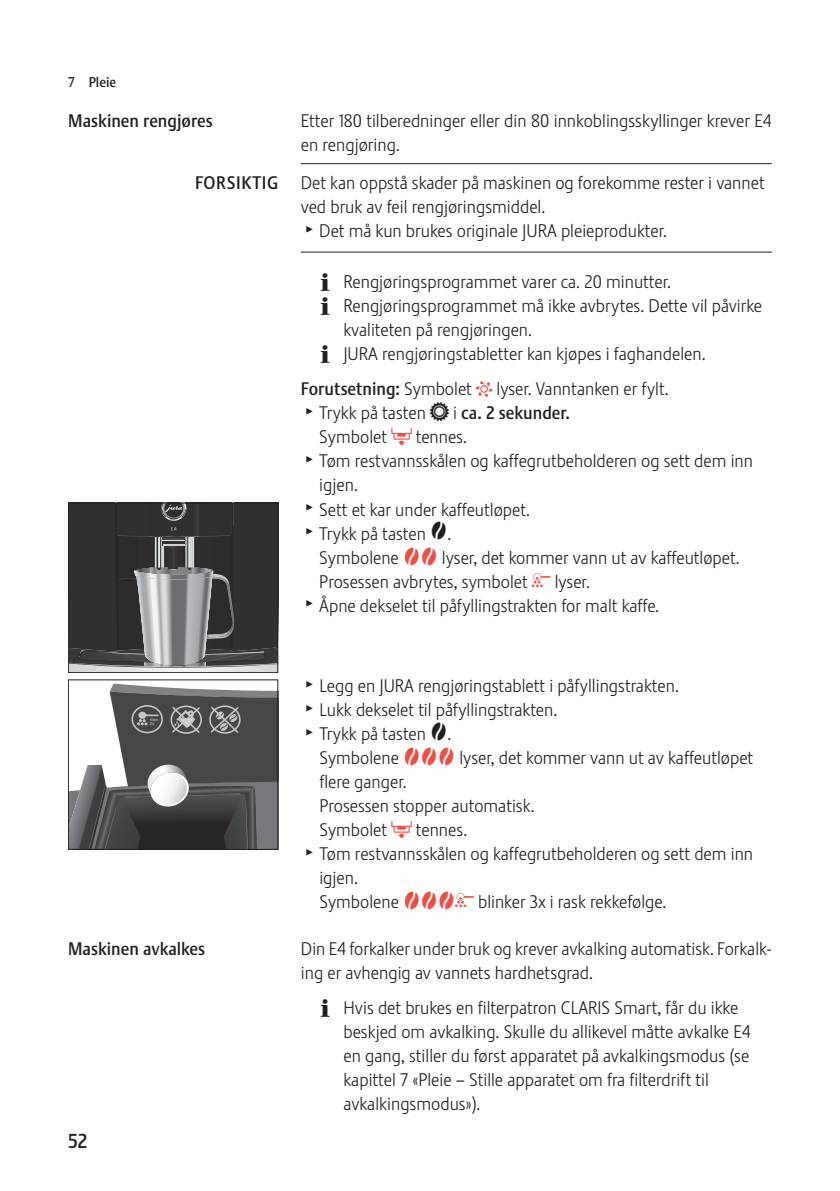
<style>
.page{position:relative;width:840px;height:1191px;background:#fff}
.page>*{position:absolute;margin:0;border:0;box-sizing:border-box;transform-origin:0 0}
.t1{font:20px "Stalemate Pro 2 J Medium";color:#231f20}
.t2{font:18px/24px "Stalemate Pro 2 J Light";color:#231f20}
.t3{font:18px "Stalemate Pro 2 J Medium";color:#231f20}
.t4{font:18px "Stalemate Pro 2 J Medium";letter-spacing:.035em;color:#231f20}
.t5{font:14px "Stalemate Pro 2 J Medium";color:#231f20}
.t6{font:4.2px/4.2px "Arial";color:#c7c8ca}
.s1{font-family:"Jura Pict 2006"}
.s2{font-family:"Stalemate Pro 2 J Medium"}
.s3{font-family:"Jura Pict 2006";color:#ef4e41}
</style>
<div class="page">
<hr style="left:300px;top:163px;width:471px;height:1px;background:#231f20">
<hr style="left:300px;top:252px;width:471px;height:1px;background:#231f20">
<svg style="left:70px;top:505px;width:206px;height:166px"></svg>
<div style="left:68px;top:503px;width:210px;height:170px;border:1px solid #231f20"></div>
<svg style="left:68px;top:683px;width:210px;height:166px"></svg>
<p class="t5" style="left:68px;top:73px;width:49px">7 Pleie</p>
<p class="t3" style="left:68px;top:110px;width:146px">Maskinen rengjøres</p>
<p class="t4" style="left:195px;top:172px;width:85px">FORSIKTIG</p>
<p class="t2" style="left:300px;top:109px;width:472px">Etter 180 tilberedninger eller din 80 innkoblingsskyllinger krever E4 en rengjøring.</p>
<p class="t2" style="left:300px;top:171px;width:465px">Det kan oppstå skader på maskinen og forekomme rester i vannet</p>
<p class="t2" style="left:300px;top:195px;width:244px">ved bruk av feil rengjøringsmiddel.</p>
<p class="t2" style="left:306px;top:219px;width:360px"><span class="s1">T</span> Det må kun brukes originale JURA pleieprodukter.</p>
<p class="t2" style="left:320px;top:270px;width:350px"><span class="s1">E</span> Rengjøringsprogrammet varer ca. 20 minutter.</p>
<p class="t2" style="left:320px;top:294px;width:443px"><span class="s1">E</span> Rengjøringsprogrammet må ikke avbrytes. Dette vil påvirke</p>
<p class="t2" style="left:343px;top:318px;width:188px">kvaliteten på rengjøringen.</p>
<p class="t2" style="left:320px;top:342px;width:384px"><span class="s1">E</span> JURA rengjøringstabletter kan kjøpes i faghandelen.</p>
<p class="t2" style="left:300px;top:377px;width:367px"><span class="s2">Forutsetning:</span> Symbolet <span class="s3">L</span> lyser. Vanntanken er fylt.</p>
<p class="t2" style="left:306px;top:401px;width:265px"><span class="s1">T</span> Trykk på tasten <span class="s1">F</span> i <span class="s2">ca. 2 sekunder.</span></p>
<p class="t2" style="left:319px;top:425px;width:147px">Symbolet <span class="s3">Ü</span> tennes.</p>
<p class="t2" style="left:306px;top:449px;width:448px"><span class="s1">T</span> Tøm restvannsskålen og kaffegrutbeholderen og sett dem inn</p>
<p class="t2" style="left:319px;top:473px;width:38px">igjen.</p>
<p class="t2" style="left:306px;top:497px;width:223px"><span class="s1">T</span> Sett et kar under kaffeutløpet.</p>
<p class="t2" style="left:306px;top:521px;width:144px"><span class="s1">T</span> Trykk på tasten <span class="s1">S</span>.</p>
<p class="t2" style="left:319px;top:545px;width:419px">Symbolene <span class="s3">SS</span> lyser, det kommer vann ut av kaffeutløpet.</p>
<p class="t2" style="left:319px;top:569px;width:270px">Prosessen avbrytes, symbolet <span class="s3">£</span> lyser.</p>
<p class="t2" style="left:306px;top:593px;width:352px"><span class="s1">T</span> Åpne dekselet til påfyllingstrakten for malt kaffe.</p>
<p class="t6" style="left:150px;top:717px;width:11px;rotate:1deg">max.<br>2X</p>
<p class="t3" style="left:68px;top:938px;width:138px">Maskinen avkalkes</p>
<p class="t1" style="left:68px;top:1129px;width:21px">52</p>
<p class="t2" style="left:306px;top:674px;width:371px"><span class="s1">T</span> Legg en JURA rengjøringstablett i påfyllingstrakten.<br><span class="s1">T</span> Lukk dekselet til påfyllingstrakten.<br><span class="s1">T</span> Trykk på tasten <span class="s1">S</span>.</p>
<p class="t2" style="left:319px;top:746px;width:435px">Symbolene <span class="s3">SSS</span> lyser, det kommer vann ut av kaffeutløpet</p>
<p class="t2" style="left:319px;top:770px;width:87px">flere ganger.</p>
<p class="t2" style="left:319px;top:794px;width:214px">Prosessen stopper automatisk.</p>
<p class="t2" style="left:319px;top:818px;width:147px">Symbolet <span class="s3">Ü</span> tennes.</p>
<p class="t2" style="left:306px;top:842px;width:448px"><span class="s1">T</span> Tøm restvannsskålen og kaffegrutbeholderen og sett dem inn</p>
<p class="t2" style="left:319px;top:866px;width:38px">igjen.</p>
<p class="t2" style="left:319px;top:890px;width:346px">Symbolene <span class="s3">SSS£</span> blinker 3x i rask rekkefølge.</p>
<p class="t2" style="left:301px;top:937px;width:472px">Din E4 forkalker under bruk og krever avkalking automatisk. Forkalk&shy;ing er avhengig av vannets hardhetsgrad.</p>
<p class="t2" style="left:343px;top:996px;width:408px;text-indent:-23px"><span class="s1">E</span> Hvis det brukes en filterpatron CLARIS Smart, får du ikke beskjed om avkalking. Skulle du allikevel måtte avkalke E4 en gang, stiller du først apparatet på avkalkingsmodus (se kapittel 7 «Pleie – Stille apparatet om fra filterdrift til avkalkingsmodus»).</p>
</div>
